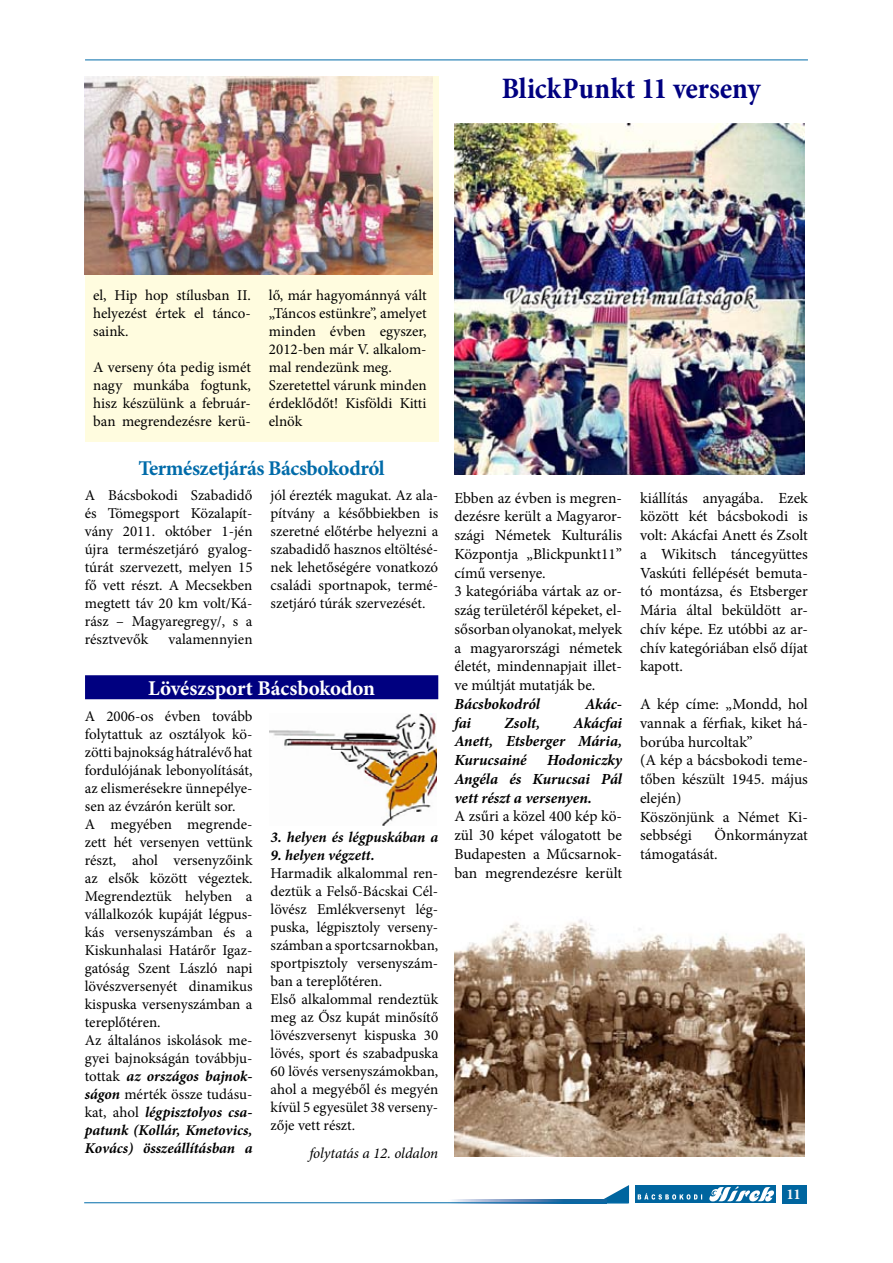
<style>
.page{position:relative;width:893px;height:1263px;background:#fff}
.page>*{position:absolute;margin:0;border:0;box-sizing:border-box;transform-origin:0 0}
.t1{font:700 condensed 30px "Minion Pro";color:#000080}
.t2{font:700 21px "Minion Pro";letter-spacing:-.02em;color:#006ba9}
.t3{font:700 21px "Minion Pro";letter-spacing:-.005em;color:#fff}
.t4{font:15.45px/18.8px "Minion Pro";color:#000}
.t5{font:italic 700 15.45px/18.8px "Minion Pro";color:#000;text-align:justify}
.t6{font:15px/18px "Minion Pro";color:#000;text-align:justify}
.t7{font:italic 700 15px "Minion Pro";color:#000}
.t8{font:italic 15px "Minion Pro";letter-spacing:-.01em;color:#000}
.t9{font:700 15px "Minion Pro";color:#f8f8f8}
.s1{font-weight:700;font-style:italic}
</style>
<div class="page">
<div style="left:635px;top:1185px;width:141px;height:18px;background:#00659f"></div>
<svg style="left:638px;top:1193px;width:64px;height:6px"></svg>
<svg style="left:709px;top:1186px;width:65px;height:15px"></svg>
<div style="left:782px;top:1185px;width:24px;height:18px;background:#00659f"></div>
<svg style="left:604px;top:1185px;width:25px;height:18px"></svg>
<img style="left:453px;top:1199px;width:153px;height:3px">
<hr style="left:84px;top:1202px;width:544px;height:1px;background:#006ba9">
<hr style="left:85px;top:60px;width:723px;height:1px;background:#006ba9">
<div style="left:85px;top:77px;width:353px;height:365px;background:#fffcdf"></div>
<div style="left:85px;top:675px;width:353px;height:24px;background:#000080"></div>
<img style="left:454px;top:124px;width:350px;height:351px">
<img style="left:454px;top:919px;width:351px;height:238px">
<img style="left:270px;top:713px;width:167px;height:112px">
<img style="left:85px;top:77px;width:348px;height:197px">
<h1 class="t1" style="left:502px;top:68px;width:260px">BlickPunkt 11 verseny</h1>
<p class="t6" style="left:93px;top:286px;width:159px">el, Hip hop stílusban II. helyezést értek el tánco&shy;saink.</p>
<p class="t6" style="left:93px;top:358px;width:159px">A verseny óta pedig ismét nagy munkába fogtunk, hisz készülünk a február&shy;ban megrendezésre kerü-</p>
<p class="t6" style="left:269px;top:286px;width:159px;text-align:left">lő, már hagyománnyá vált „Táncos estünkre”, amelyet minden évben egyszer,<br>2012-ben már V. alkalom&shy;mal rendezünk meg.<br>Szeretettel várunk minden érdeklődőt! Kisföldi Kitti elnök</p>
<h2 class="t2" style="left:138px;top:453px;width:248px">Természetjárás Bácsbokodról</h2>
<p class="t6" style="left:85px;top:487px;width:169px">A Bácsbokodi Szabadidő és Tömegsport Közalapít&shy;vány 2011. október 1-jén újra természetjáró gyalog&shy;túrát szervezett, melyen 15 fő vett részt. A Mecsekben megtett táv 20 km volt/Ká&shy;rász – Magyaregregy/, s a résztvevők</p>
<p class="t6" style="left:271px;top:487px;width:169px">jól érezték magukat. Az ala&shy;pítvány a későbbiekben is szeretné előtérbe helyezni a szabadidő hasznos eltöltésé&shy;nek lehetőségére vonatkozó családi sportnapok, termé&shy;szetjáró túrák szervezését.</p>
<p class="t6" style="left:168px;top:631px;width:86px">valamennyien</p>
<h2 class="t3" style="left:148px;top:673px;width:228px">Lövészsport Bácsbokodon</h2>
<p class="t6" style="left:85px;top:707px;width:169px;text-align:left">A 2006-os évben tovább folytattuk az osztályok kö&shy;zötti bajnokság hátralévő hat fordulójának lebonyolítását, az elismerésekre ünnepélye&shy;sen az évzárón került sor.<br>A megyében megrende&shy;zett hét versenyen vettünk részt, ahol versenyzőink az elsők között végeztek.<br>Megrendeztük helyben a vállalkozók kupáját légpus&shy;kás versenyszámban és a<br>Kiskunhalasi Határőr Igaz&shy;gatóság Szent László napi lövészversenyét dinamikus kispuska versenyszámban a tereplőtéren.<br>Az általános iskolások me&shy;gyei bajnokságán továbbju&shy;tottak <span class="s1">az országos bajnok&shy;ságon</span> mérték össze tudásu&shy;kat, ahol <span class="s1">légpisztolyos csa&shy;patunk (Kollár, Kmetovics,<br>Kovács) összeállításban a</span></p>
<p class="t7" style="left:271px;top:827px;width:169px">3. helyen és légpuskában a</p>
<p class="t7" style="left:271px;top:845px;width:106px">9. helyen végzett.</p>
<p class="t6" style="left:271px;top:864px;width:169px;text-align:left">Harmadik alkalommal ren&shy;deztük a Felső-Bácskai Cél&shy;lövész Emlékversenyt lég&shy;puska, légpisztoly verseny&shy;számban a sportcsarnokban, sportpisztoly versenyszám&shy;ban a tereplőtéren.<br>Első alkalommal rendeztük meg az Ősz kupát minősítő lövészversenyt kispuska 30 lövés, sport és szabadpuska<br>60 lövés versenyszámokban, ahol a megyéből és megyén kívül 5 egyesület 38 verseny&shy;zője vett részt.</p>
<p class="t8" style="left:309px;top:1143px;width:130px">folytatás a 12. oldalon</p>
<p class="t4" style="left:454px;top:488px;width:169px">Ebben az évben is megren&shy;dezésre került a Magyaror&shy;szági Németek Kulturális<br>Központja „Blickpunkt11” című versenye.<br>3 kategóriába vártak az or&shy;szág területéről képeket, el&shy;sősorban olyanokat, melyek a magyarországi németek életét, mindennapjait illet&shy;ve múltját mutatják be.</p>
<p class="t5" style="left:454px;top:694px;width:87px">Bácsbokodról</p>
<p class="t5" style="left:585px;top:694px;width:39px">Akác-</p>
<p class="t5" style="left:454px;top:713px;width:18px">fai</p>
<p class="t5" style="left:505px;top:713px;width:37px">Zsolt,</p>
<p class="t5" style="left:454px;top:713px;width:169px;text-indent:119px">Akácfai Anett, Etsberger Mária, Kurucsainé</p>
<p class="t5" style="left:454px;top:750px;width:169px;text-indent:93px">Hodoniczky Angéla és Kurucsai Pál vett részt a versenyen.</p>
<p class="t4" style="left:454px;top:807px;width:169px;text-align:justify">A zsűri a közel 400 kép kö&shy;zül 30 képet válogatott be Budapesten a Műcsarnok&shy;ban megrendezésre került</p>
<p class="t4" style="left:640px;top:488px;width:169px;text-align:justify">kiállítás anyagába. Ezek között két bácsbokodi is volt: Akácfai Anett és Zsolt a Wikitsch táncegyüttes Vaskúti fellépését bemuta&shy;tó montázsa, és Etsberger Mária által beküldött ar&shy;chív képe. Ez utóbbi az ar&shy;chív kategóriában első díjat kapott.</p>
<p class="t4" style="left:640px;top:695px;width:169px">A kép címe: „Mondd, hol vannak a férfiak, kiket há&shy;borúba hurcoltak”<br>(A kép a bácsbokodi teme&shy;tőben készült 1945. május elején)<br>Köszönjünk a Német Ki&shy;sebbségi</p>
<p class="t4" style="left:640px;top:826px;width:169px;text-indent:74px">Önkormányzat támogatását.</p>
<p class="t9" style="left:787px;top:1184px;width:16px">11</p>
</div>
